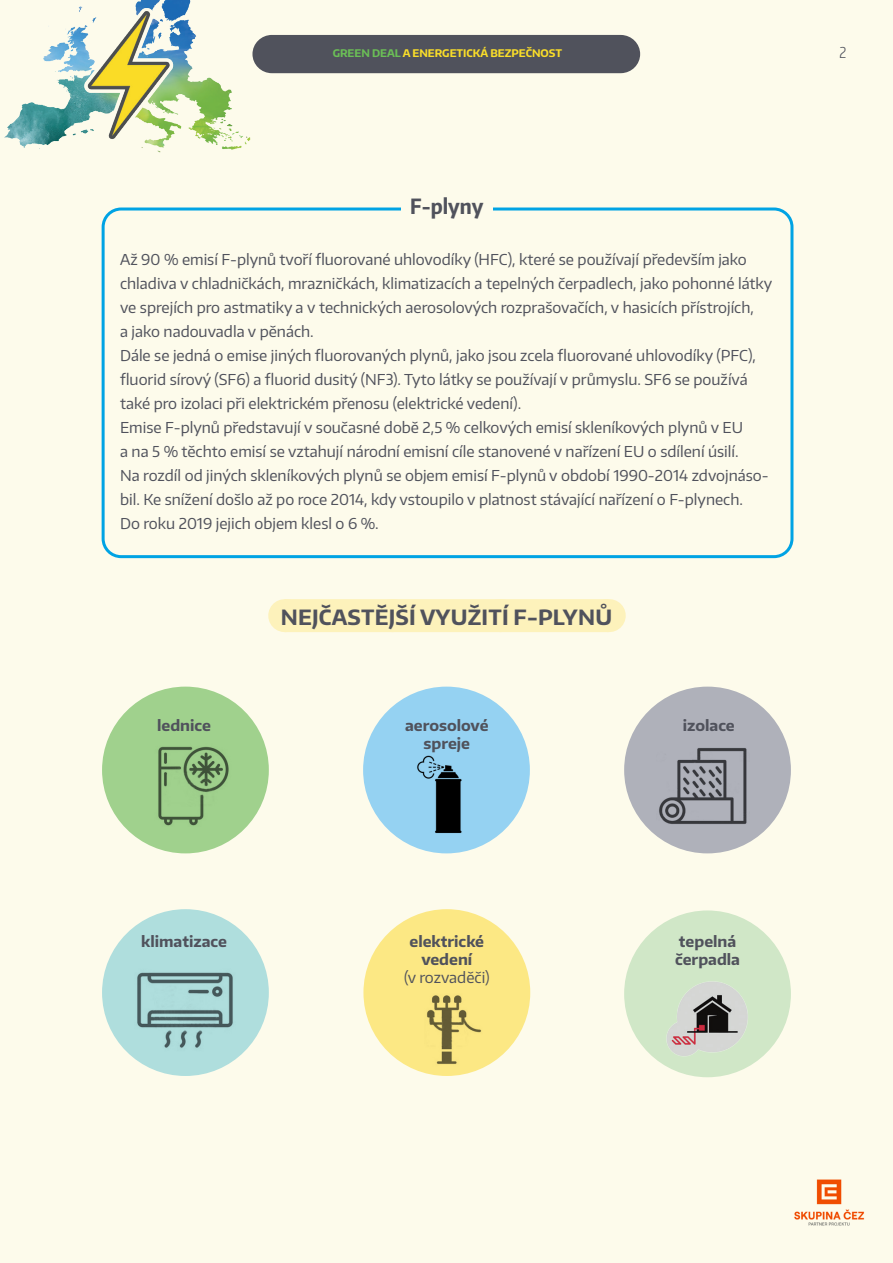
<style>
.page{position:relative;width:893px;height:1263px;background:#fdfbeb}
.page>*{position:absolute;margin:0;border:0;box-sizing:border-box;transform-origin:0 0}
.N3{font:700 21px "Encode Sans Normal";letter-spacing:.01em;color:#50525c}
.Text_zaklad{font:700 21px "Encode Sans Condensed";color:#50525c}
.Text_zaklad-2{font:15px/24px "Encode Sans Normal";color:#50525c}
.Text_zaklad-3{font:700 15px/18px "Encode Sans Normal";color:#50525c;text-align:center}
.t1{font:300 15px "Encode Sans Condensed";color:#50525c}
.t2{font:700 10.5px "Encode Sans Normal";color:#fade29}
.s1{color:#6bbf56}
</style>
<div class="page">
<img style="left:791px;top:1177px;width:76px;height:50px">
<div style="left:281px;top:35px;width:359px;height:38px;background:#50525c"></div>
<img style="left:0;top:0;width:281px;height:196px">
<div style="left:102px;top:687px;width:167px;height:166px;background:#a0d18d;border-radius:50%"></div>
<div style="left:102px;top:207px;width:691px;height:351px;border:3px solid #00a3e4;border-radius:18px"></div>
<div style="left:624px;top:687px;width:167px;height:166px;background:#afb1ba;border-radius:50%"></div>
<div style="left:363px;top:687px;width:167px;height:166px;background:#95d2f2;border-radius:50%"></div>
<div style="left:363px;top:909px;width:167px;height:167px;background:#fce884;border-radius:50%"></div>
<div style="left:624px;top:910px;width:167px;height:167px;background:#d0e7c7;border-radius:50%"></div>
<div style="left:102px;top:909px;width:167px;height:167px;background:#afdedd;border-radius:50%"></div>
<div style="left:401px;top:193px;width:92px;height:28px;background:#fdfbeb"></div>
<div style="left:285px;top:599px;width:323px;height:33px;background:#fdf2bb"></div>
<hr style="left:608px;top:599px;width:1px;height:33px;background:#fdf2bb">
<img style="left:427px;top:995px;width:55px;height:69px">
<img style="left:659px;top:748px;width:88px;height:76px">
<img style="left:417px;top:755px;width:45px;height:78px">
<img style="left:137px;top:972px;width:96px;height:76px">
<img style="left:666px;top:981px;width:82px;height:76px">
<img style="left:158px;top:746px;width:71px;height:80px">
<p class="t2" style="left:333px;top:46px;width:231px"><span class="s1">GREEN DEAL</span> A ENERGETICKÁ BEZPEČNOST</p>
<p class="t1" style="left:839px;top:43px;width:8px">2</p>
<p class="Text_zaklad" style="left:410px;top:193px;width:75px">F-plyny</p>
<p class="Text_zaklad-2" style="left:120px;top:246px;width:654px">Až 90 % emisí F-plynů tvoří fluorované uhlovodíky (HFC), které se používají především jako chladiva v chladničkách, mrazničkách, klimatizacích a tepelných čerpadlech, jako pohonné látky ve sprejích pro astmatiky a v technických aerosolových rozprašovačích, v hasicích přístrojích,<br>a jako nadouvadla v pěnách.</p>
<p class="Text_zaklad-2" style="left:120px;top:342px;width:637px">Dále se jedná o emise jiných fluorovaných plynů, jako jsou zcela fluorované uhlovodíky (PFC), fluorid sírový (SF6) a fluorid dusitý (NF3). Tyto látky se používají v průmyslu. SF6 se používá také pro izolaci při elektrickém přenosu (elektrické vedení).</p>
<p class="Text_zaklad-2" style="left:120px;top:414px;width:625px">Emise F-plynů představují v současné době 2,5 % celkových emisí skleníkových plynů v EU a na 5 % těchto emisí se vztahují národní emisní cíle stanovené v nařízení EU o sdílení úsilí.</p>
<p class="Text_zaklad-2" style="left:120px;top:462px;width:650px">Na rozdíl od jiných skleníkových plynů se objem emisí F-plynů v období 1990-2014 zdvojnáso&shy;bil. Ke snížení došlo až po roce 2014, kdy vstoupilo v platnost stávající nařízení o F-plynech.<br>Do roku 2019 jejich objem klesl o 6 %.</p>
<p class="Text_zaklad-3" style="left:157px;top:716px;width:55px">lednice</p>
<p class="N3" style="left:281px;top:603px;width:333px">NEJČASTĚJŠÍ VYUŽITÍ F-PLYNŮ</p>
<p class="Text_zaklad-3" style="left:405px;top:716px;width:85px">aerosolové spreje</p>
<p class="Text_zaklad-3" style="left:683px;top:716px;width:53px">izolace</p>
<p class="Text_zaklad-3" style="left:141px;top:932px;width:87px">klimatizace</p>
<p class="Text_zaklad-3" style="left:675px;top:932px;width:66px;text-align:left">tepelná čerpadla</p>
<p class="Text_zaklad-3" style="left:409px;top:932px;width:76px">elektrické vedení</p>
<p class="Text_zaklad-2" style="left:404px;top:965px;width:87px">(v rozvaděči)</p>
</div>
